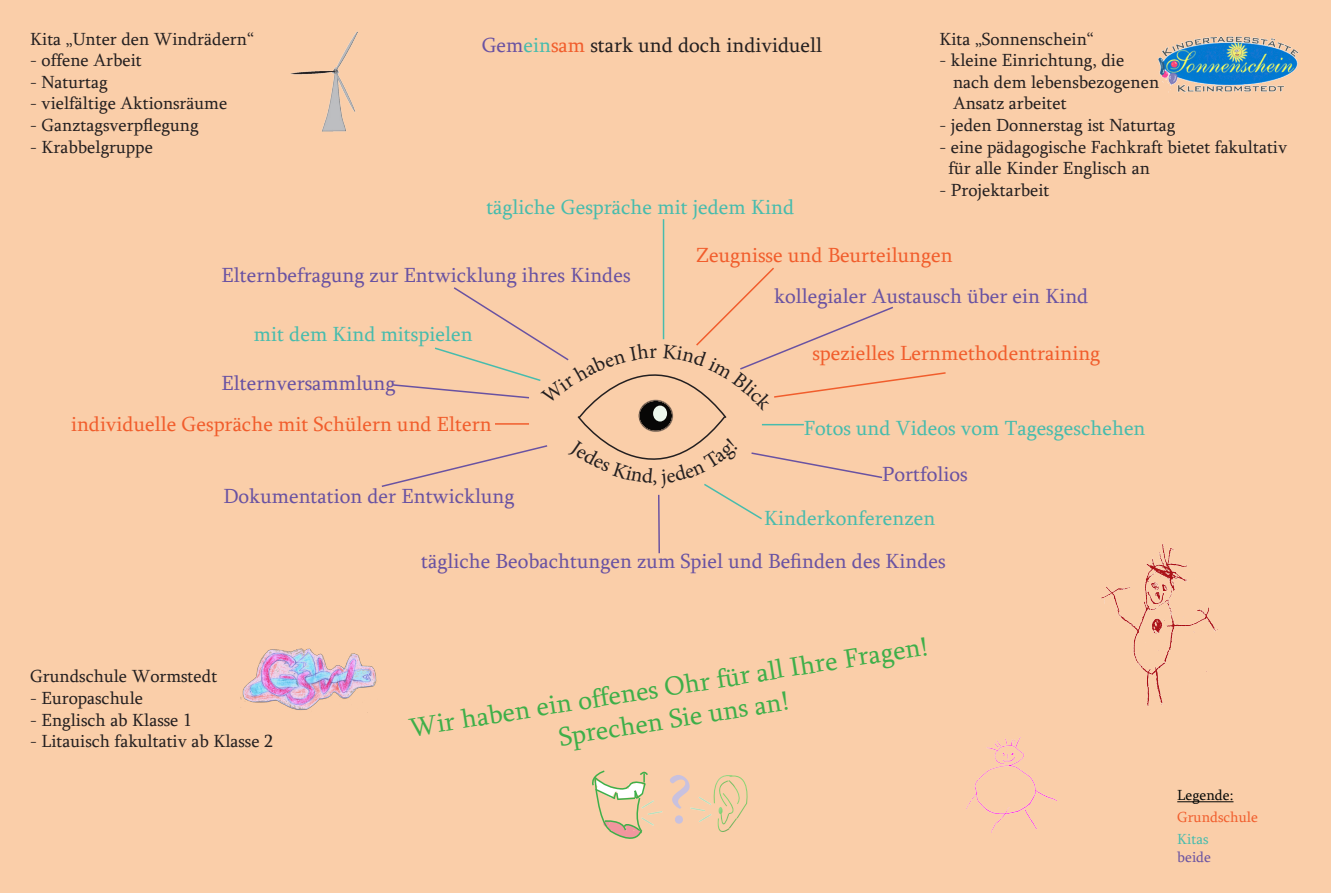
<style>
.page{position:relative;width:1331px;height:893px;background:#facea9}
.page>*{position:absolute;margin:0;border:0;box-sizing:border-box;transform-origin:0 0}
.t1{font:72px "Minion Pro";color:#c8c1df}
.t2{font:27px "Sylfaen";color:#3eaf49}
.t3{font:21px "Sylfaen";color:#6952a2}
.t4{font:21px "Sylfaen";color:#47bcad}
.t5{font:21px "Sylfaen";color:#f15d2c}
.t6{font:21px "Sylfaen";color:#231f20}
.t7{font:18px "Sylfaen";color:#231f20}
.t8{font:15px "Sylfaen";color:#f15d2c}
.t9{font:15px "Sylfaen";color:#040706}
.t10{font:15px "Sylfaen";color:#47bcad}
.t11{font:15px "Sylfaen";color:#6952a2}
.s1{color:#6952a2}
.s2{color:#47bcad}
.s3{color:#f15d2c}
</style>
<div class="page">
<hr style="left:663px;top:219px;width:1px;height:120px;background:#47bcad">
<hr style="left:1177px;top:801px;width:56px;height:1px;background:#040706">
<img style="left:241px;top:645px;width:136px;height:67px">
<img style="left:966px;top:738px;width:90px;height:94px">
<img style="left:1098px;top:540px;width:120px;height:167px">
<img style="left:290px;top:31px;width:68px;height:101px">
<svg style="left:689px;top:773px;width:61px;height:60px"></svg>
<div style="left:688px;top:794px;width:24px;height:28px;background:#fff;opacity:.75"></div>
<svg style="left:586px;top:770px;width:78px;height:77px"></svg>
<div style="left:640px;top:797px;width:24px;height:29px;background:#fff;opacity:.75"></div>
<img style="left:1158px;top:31px;width:143px;height:63px">
<div style="left:380px;top:266px;width:567px;height:289px;background:#facea9"></div>
<p class="t7" style="left:30px;top:26px;width:225px">Kita „Unter den Windrädern“</p>
<p class="t7" style="left:30px;top:48px;width:113px">- offene Arbeit</p>
<p class="t7" style="left:30px;top:70px;width:79px">- Naturtag</p>
<p class="t7" style="left:30px;top:91px;width:199px">- vielfältige Aktionsräume</p>
<p class="t7" style="left:30px;top:113px;width:170px">- Ganztagsverpflegung</p>
<p class="t7" style="left:30px;top:134px;width:124px">- Krabbelgruppe</p>
<p class="t6" style="left:482px;top:31px;width:342px"><span class="s1">Gem</span><span class="s2">ein</span><span class="s3">sam</span> stark und doch individuell</p>
<p class="t4" style="left:486px;top:193px;width:309px">tägliche Gespräche mit jedem Kind</p>
<p class="t7" style="left:939px;top:26px;width:156px">Kita „Sonnenschein“</p>
<p class="t7" style="left:939px;top:48px;width:186px">- kleine Einrichtung, die</p>
<p class="t7" style="left:953px;top:70px;width:208px">nach dem lebensbezogenen</p>
<p class="t7" style="left:953px;top:91px;width:115px">Ansatz arbeitet</p>
<p class="t7" style="left:939px;top:113px;width:237px">- jeden Donnerstag ist Naturtag</p>
<p class="t7" style="left:939px;top:134px;width:349px">- eine pädagogische Fachkraft bietet fakultativ</p>
<p class="t7" style="left:948px;top:156px;width:203px">für alle Kinder Englisch an</p>
<p class="t7" style="left:939px;top:178px;width:112px">- Projektarbeit</p>
<p class="t3" style="left:222px;top:261px;width:410px">Elternbefragung zur Entwicklung ihres Kindes</p>
<p class="t4" style="left:254px;top:320px;width:220px">mit dem Kind mitspielen</p>
<p class="t3" style="left:222px;top:369px;width:175px">Elternversammlung</p>
<p class="t5" style="left:71px;top:409px;width:422px">individuelle Gespräche mit Schülern und Eltern</p>
<p class="t3" style="left:223px;top:481px;width:293px">Dokumentation der Entwicklung</p>
<p class="t5" style="left:696px;top:240px;width:258px">Zeugnisse und Beurteilungen</p>
<p class="t3" style="left:774px;top:282px;width:316px">kollegialer Austausch über ein Kind</p>
<p class="t5" style="left:812px;top:339px;width:289px">spezielles Lernmethodentraining</p>
<p class="t4" style="left:804px;top:413px;width:343px">Fotos und Videos vom Tagesgeschehen</p>
<p class="t3" style="left:882px;top:459px;width:87px">Portfolios</p>
<p class="t4" style="left:764px;top:504px;width:173px">Kinderkonferenzen</p>
<p class="t7" style="left:30px;top:664px;width:189px">Grundschule Wormstedt</p>
<p class="t7" style="left:30px;top:686px;width:114px">- Europaschule</p>
<p class="t7" style="left:30px;top:707px;width:163px">- Englisch ab Klasse 1</p>
<p class="t7" style="left:30px;top:729px;width:244px">- Litauisch fakultativ ab Klasse 2</p>
<p class="t3" style="left:421px;top:547px;width:526px">tägliche Beobachtungen zum Spiel und Befinden des Kindes</p>
<p class="t2" style="left:406px;top:710px;width:526px;rotate:-9deg">Wir haben ein offenes Ohr für all Ihre Fragen!</p>
<p class="t2" style="left:556px;top:719px;width:234px;rotate:-9deg">Sprechen Sie uns an!</p>
<p class="t1" style="left:666px;top:752px;width:29px">?</p>
<p class="t9" style="left:1177px;top:785px;width:58px">Legende:</p>
<p class="t8" style="left:1177px;top:807px;width:82px">Grundschule</p>
<p class="t10" style="left:1177px;top:828px;width:33px">Kitas</p>
<p class="t11" style="left:1177px;top:846px;width:35px">beide</p>
</div>
